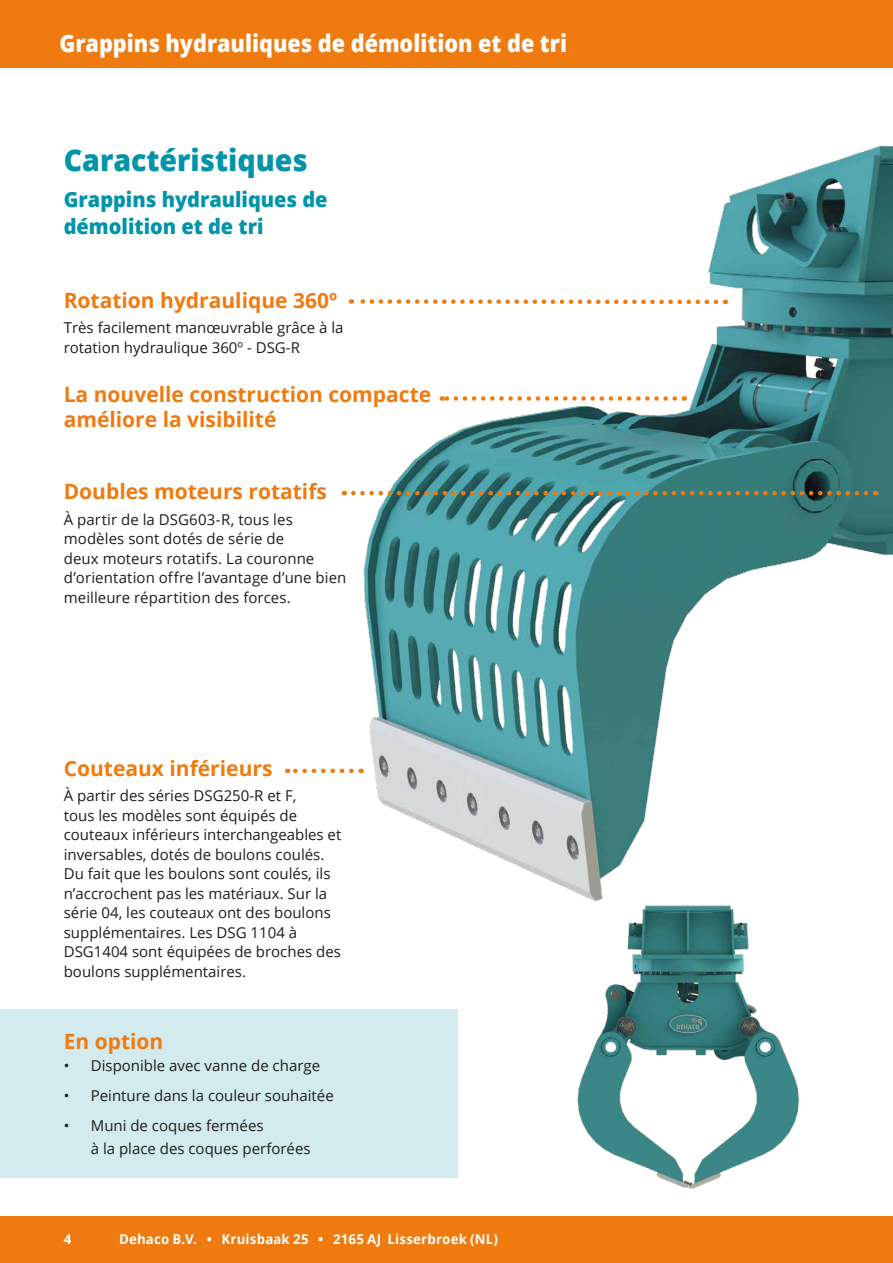
<style>
.page{position:relative;width:893px;height:1263px;background:#fff}
.page>*{position:absolute;margin:0;border:0;box-sizing:border-box;transform-origin:0 0}
.t1{font:800 30px "Open Sans";color:#0094aa;scale:.95 1}
.t2{font:800 24px "Open Sans";color:#fff;scale:.9 1}
.t3{font:700 21px/25.5px "Open Sans";color:#ef7b10}
.t4{font:800 21px/27px "Open Sans";color:#0094aa;scale:.95 1}
.t5{font:15px/19.5px "Open Sans";color:#1d1d1b}
.t6{font:700 13.5px "Open Sans";color:#fff}
</style>
<div class="page">
<div style="left:0;top:0;width:893px;height:68px;background:#ef7b10"></div>
<div style="left:0;top:1216px;width:893px;height:47px;background:#ef7b10"></div>
<div style="left:0;top:1010px;width:457px;height:168px;background:#d3eaef"></div>
<img style="left:341px;top:145px;width:552px;height:725px">
<svg style="left:344px;top:491px;width:522px;height:4px;background:#8d8258"></svg>
<svg style="left:287px;top:769px;width:64px;height:4px"></svg>
<svg style="left:351px;top:299px;width:365px;height:5px"></svg>
<img style="left:527px;top:870px;width:273px;height:319px">
<svg style="left:442px;top:396px;width:233px;height:5px"></svg>
<h2 class="t2" style="left:60px;top:25px;width:565px">Grappins hydrauliques de démolition et de tri</h2>
<h1 class="t1" style="left:64px;top:137px;width:258px">Caractéristiques</h1>
<h3 class="t4" style="left:64px;top:185px;width:279px">Grappins hydrauliques de démolition et de tri</h3>
<h3 class="t3" style="left:64px;top:287px;width:275px">Rotation hydraulique 360º</h3>
<p class="t5" style="left:64px;top:317px;width:281px">Très facilement manœuvrable grâce à la rotation hydraulique 360º - DSG-R</p>
<h3 class="t3" style="left:64px;top:381px;width:369px">La nouvelle construction compacte améliore la visibilité</h3>
<h3 class="t3" style="left:64px;top:478px;width:265px">Doubles moteurs rotatifs</h3>
<p class="t5" style="left:64px;top:509px;width:284px">À partir de la DSG603-R, tous les modèles sont dotés de série de<br>deux moteurs rotatifs. La couronne d’orientation offre l’avantage d’une bien meilleure répartition des forces.</p>
<h3 class="t3" style="left:64px;top:755px;width:210px">Couteaux inférieurs</h3>
<p class="t5" style="left:64px;top:785px;width:279px">À partir des séries DSG250-R et F,<br>tous les modèles sont équipés de couteaux inférieurs interchangeables et inversables, dotés de boulons coulés.<br>Du fait que les boulons sont coulés, ils n’accrochent pas les matériaux. Sur la série 04, les couteaux ont des boulons supplémentaires. Les DSG 1104 à DSG1404 sont équipées de broches des boulons supplémentaires.</p>
<h3 class="t3" style="left:64px;top:1028px;width:101px">En option</h3>
<p class="t5" style="left:64px;top:1055px;width:258px">• Disponible avec vanne de charge</p>
<p class="t5" style="left:64px;top:1085px;width:271px">• Peinture dans la couleur souhaitée</p>
<p class="t5" style="left:91px;top:1114px;width:221px;line-height:22.5px;text-indent:-27px">• Muni de coques fermées<br>à la place des coques perforées</p>
<p class="t6" style="left:64px;top:1229px;width:9px">4</p>
<p class="t6" style="left:119px;top:1229px;width:381px">Dehaco B.V. • Kruisbaak 25 • 2165 AJ Lisserbroek (NL)</p>
</div>
